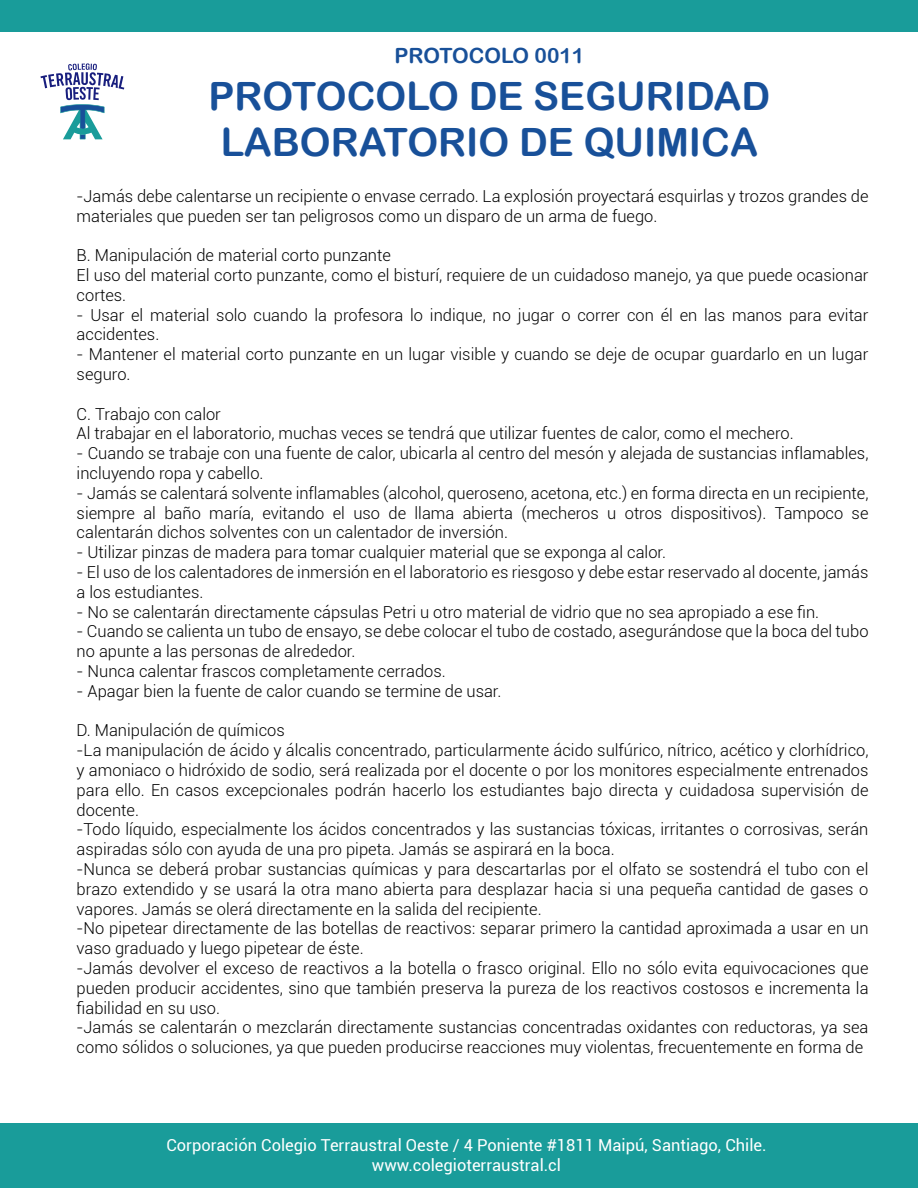
<style>
.page{position:relative;width:918px;height:1188px;background:#fff}
.page>*{position:absolute;margin:0;border:0;box-sizing:border-box;transform-origin:0 0}
.t1{font:39px/46.8px "Arial Rounded MT Bold";color:#185099;text-align:center}
.t2{font:21px "Arial Rounded MT Bold";color:#185099}
.t3{font:300 16.5px/19.8px "Roboto";color:#000}
.t4{font:16.5px/19.8px "Roboto";color:#fff;text-align:center}
</style>
<div class="page">
<div style="left:0;top:0;width:918px;height:32px;background:#199c9a"></div>
<div style="left:0;top:1124px;width:918px;height:64px;background:#199c9a"></div>
<svg style="left:40px;top:63px;width:84px;height:76px"></svg>
<p class="t2" style="left:394px;top:43px;width:192px">PROTOCOLO 0011</p>
<h1 class="t1" style="left:208px;top:72px;width:563px">PROTOCOLO DE SEGURIDAD<br>LABORATORIO DE QUIMICA</h1>
<p class="t3" style="left:77px;top:185px;width:793px">-Jamás debe calentarse un recipiente o envase cerrado. La explosión proyectará esquirlas y trozos grandes de materiales que pueden ser tan peligrosos como un disparo de un arma de fuego.</p>
<p class="t3" style="left:77px;top:245px;width:793px">B. Manipulación de material corto punzante<br>El uso del material corto punzante, como el bisturí, requiere de un cuidadoso manejo, ya que puede ocasionar cortes.</p>
<p class="t3" style="left:77px;top:304px;width:793px">- Usar el material solo cuando la profesora lo indique, no jugar o correr con él en las manos para evitar accidentes.</p>
<p class="t3" style="left:77px;top:344px;width:793px">- Mantener el material corto punzante en un lugar visible y cuando se deje de ocupar guardarlo en un lugar seguro.</p>
<p class="t3" style="left:77px;top:403px;width:719px">C. Trabajo con calor<br>Al trabajar en el laboratorio, muchas veces se tendrá que utilizar fuentes de calor, como el mechero.</p>
<p class="t3" style="left:77px;top:443px;width:793px">- Cuando se trabaje con una fuente de calor, ubicarla al centro del mesón y alejada de sustancias inflamables, incluyendo ropa y cabello.</p>
<p class="t3" style="left:77px;top:482px;width:793px;text-align:justify">- Jamás se calentará solvente inflamables (alcohol, queroseno, acetona, etc.) en forma directa en un recipiente, siempre al baño maría, evitando el uso de llama abierta (mecheros u otros dispositivos). Tampoco se calentarán dichos solventes con un calentador de inversión.</p>
<p class="t3" style="left:77px;top:542px;width:591px">- Utilizar pinzas de madera para tomar cualquier material que se exponga al calor.</p>
<p class="t3" style="left:77px;top:562px;width:793px">- El uso de los calentadores de inmersión en el laboratorio es riesgoso y debe estar reservado al docente, jamás a los estudiantes.</p>
<p class="t3" style="left:77px;top:601px;width:744px">- No se calentarán directamente cápsulas Petri u otro material de vidrio que no sea apropiado a ese fin.</p>
<p class="t3" style="left:77px;top:621px;width:793px">- Cuando se calienta un tubo de ensayo, se debe colocar el tubo de costado, asegurándose que la boca del tubo no apunte a las personas de alrededor.</p>
<p class="t3" style="left:77px;top:661px;width:371px">- Nunca calentar frascos completamente cerrados.</p>
<p class="t3" style="left:77px;top:680px;width:426px">- Apagar bien la fuente de calor cuando se termine de usar.</p>
<p class="t3" style="left:77px;top:720px;width:793px">D. Manipulación de químicos<br>-La manipulación de ácido y álcalis concentrado, particularmente ácido sulfúrico, nítrico, acético y clorhídrico, y amoniaco o hidróxido de sodio, será realizada por el docente o por los monitores especialmente entrenados para ello. En casos excepcionales podrán hacerlo los estudiantes bajo directa y cuidadosa supervisión de docente.<br>-Todo líquido, especialmente los ácidos concentrados y las sustancias tóxicas, irritantes o corrosivas, serán aspiradas sólo con ayuda de una pro pipeta. Jamás se aspirará en la boca.<br>-Nunca se deberá probar sustancias químicas y para descartarlas por el olfato se sostendrá el tubo con el brazo extendido y se usará la otra mano abierta para desplazar hacia si una pequeña cantidad de gases o vapores. Jamás se olerá directamente en la salida del recipiente.<br>-No pipetear directamente de las botellas de reactivos: separar primero la cantidad aproximada a usar en un vaso graduado y luego pipetear de éste.<br>-Jamás devolver el exceso de reactivos a la botella o frasco original. Ello no sólo evita equivocaciones que pueden producir accidentes, sino que también preserva la pureza de los reactivos costosos e incrementa la fiabilidad en su uso.<br>-Jamás se calentarán o mezclarán directamente sustancias concentradas oxidantes con reductoras, ya sea como sólidos o soluciones, ya que pueden producirse reacciones muy violentas, frecuentemente en forma de</p>
<p class="t4" style="left:166px;top:1135px;width:602px">Corporación Colegio Terraustral Oeste / 4 Poniente #1811 Maipú, Santiago, Chile. www.colegioterraustral.cl</p>
</div>
